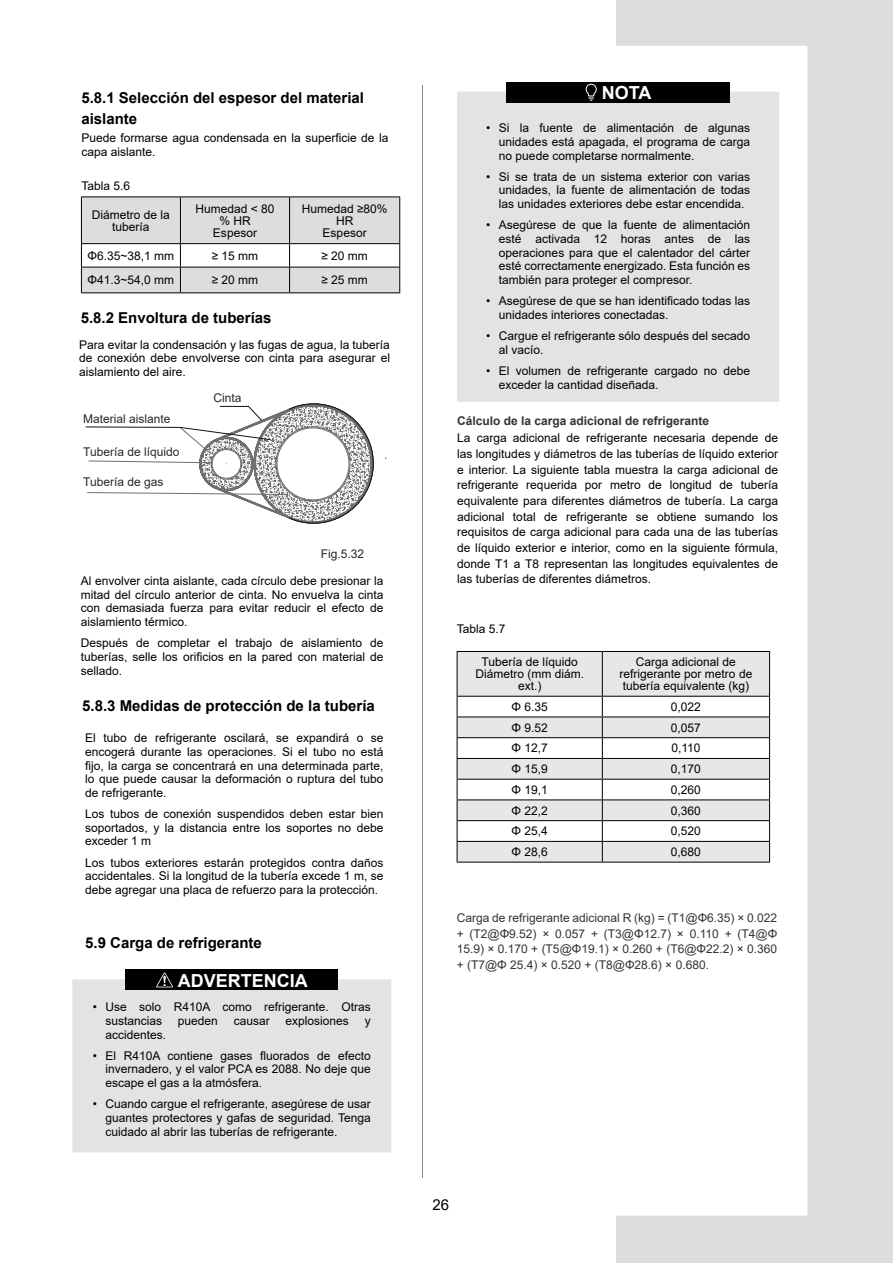
<style>
.page{position:relative;width:893px;height:1263px;background:#fff}
.page>*{position:absolute;margin:0;border:0;box-sizing:border-box;transform-origin:0 0}
.t1{font:700 18px "Arial";color:#fff}
.t2{font:700 15px/20.9px "Arial";color:#000}
.t3{font:15px "Arial";color:#000}
.t4{font:12px/13.6px "Arial";color:#000;text-align:justify}
.t5{font:12px/15.6px "Arial";color:#383230;text-align:justify}
.t6{font:12px "Arial";color:#282928}
.t7{font:700 12px "Arial";color:#373230}
.t8{font:12px "Arial";color:#282828}
</style>
<div class="page">
<hr style="left:422px;top:85px;width:1px;height:1093px;background:#848688">
<svg style="left:85px;top:403px;width:289px;height:121px"></svg>
<div style="left:457px;top:92px;width:160px;height:310px;background:#e3e3e3"></div>
<div style="left:507px;top:82px;width:223px;height:21px;background:#000"></div>
<svg style="left:585px;top:83px;width:12px;height:18px"></svg>
<div style="left:72px;top:979px;width:319px;height:173px;background:#e3e3e3"></div>
<div style="left:126px;top:969px;width:212px;height:21px;background:#000"></div>
<svg style="left:156px;top:972px;width:17px;height:15px"></svg>
<svg style="left:617px;top:0;width:276px;height:1263px"></svg>
<hr style="left:81px;top:196px;width:99px;height:1px;background:#000">
<hr style="left:180px;top:196px;width:110px;height:1px;background:#000">
<hr style="left:290px;top:196px;width:110px;height:1px;background:#000">
<svg style="left:81px;top:197px;width:319px;height:95px"></svg>
<hr style="left:81px;top:292px;width:99px;height:1px;background:#000">
<hr style="left:180px;top:292px;width:110px;height:1px;background:#000">
<hr style="left:290px;top:292px;width:110px;height:1px;background:#000">
<svg style="left:458px;top:652px;width:311px;height:210px;fill:#e7e7e7"></svg>
<hr style="left:457px;top:651px;width:145px;height:1px;background:#000">
<hr style="left:457px;top:652px;width:1px;height:44px;background:#000">
<hr style="left:602px;top:651px;width:168px;height:1px;background:#000">
<hr style="left:602px;top:652px;width:1px;height:44px;background:#000">
<hr style="left:769px;top:652px;width:1px;height:44px;background:#000">
<hr style="left:457px;top:696px;width:145px;height:1px;background:#000">
<hr style="left:602px;top:696px;width:168px;height:1px;background:#000">
<hr style="left:457px;top:716px;width:145px;height:1px;background:#000">
<hr style="left:602px;top:716px;width:168px;height:1px;background:#000">
<hr style="left:457px;top:737px;width:145px;height:1px;background:#000">
<hr style="left:602px;top:737px;width:168px;height:1px;background:#000">
<hr style="left:457px;top:758px;width:145px;height:1px;background:#000">
<hr style="left:602px;top:758px;width:168px;height:1px;background:#000">
<hr style="left:457px;top:779px;width:145px;height:1px;background:#000">
<hr style="left:602px;top:779px;width:168px;height:1px;background:#000">
<hr style="left:457px;top:799px;width:145px;height:1px;background:#000">
<hr style="left:602px;top:799px;width:168px;height:1px;background:#000">
<hr style="left:457px;top:820px;width:145px;height:1px;background:#000">
<hr style="left:602px;top:820px;width:168px;height:1px;background:#000">
<hr style="left:457px;top:841px;width:145px;height:1px;background:#000">
<svg style="left:457px;top:697px;width:1px;height:165px"></svg>
<hr style="left:602px;top:841px;width:168px;height:1px;background:#000">
<svg style="left:602px;top:697px;width:1px;height:165px"></svg>
<svg style="left:769px;top:697px;width:1px;height:165px"></svg>
<hr style="left:457px;top:862px;width:145px;height:1px;background:#000">
<hr style="left:602px;top:862px;width:168px;height:1px;background:#000">
<p class="t2" style="left:81px;top:88px;width:284px">5.8.1 Selección del espesor del material aislante</p>
<p class="t4" style="left:81px;top:131px;width:309px">Puede formarse agua condensada en la superficie de la capa aislante.</p>
<p class="t4" style="left:81px;top:179px;width:50px">Tabla 5.6</p>
<p class="t4" style="left:92px;top:208px;width:80px;line-height:12px;text-align:center">Diámetro de la tubería</p>
<p class="t4" style="left:195px;top:202px;width:81px;line-height:12px;text-align:center">Humedad &lt; 80 % HR<br>Espesor</p>
<p class="t4" style="left:302px;top:202px;width:87px;line-height:12px;text-align:center">Humedad ≥80%<br>HR<br>Espesor</p>
<p class="t4" style="left:88px;top:249px;width:88px">Φ6.35~38,1 mm</p>
<p class="t4" style="left:212px;top:249px;width:48px">≥ 15 mm</p>
<p class="t4" style="left:321px;top:249px;width:48px">≥ 20 mm</p>
<p class="t4" style="left:88px;top:273px;width:88px">Φ41.3~54,0 mm</p>
<p class="t4" style="left:212px;top:273px;width:48px">≥ 20 mm</p>
<p class="t4" style="left:321px;top:273px;width:48px">≥ 25 mm</p>
<p class="t2" style="left:81px;top:307px;width:192px">5.8.2 Envoltura de tuberías</p>
<p class="t4" style="left:79px;top:338px;width:312px">Para evitar la condensación y las fugas de agua, la tubería de conexión debe envolverse con cinta para asegurar el aislamiento del aire.</p>
<p class="t6" style="left:83px;top:410px;width:89px">Material aislante</p>
<p class="t6" style="left:83px;top:443px;width:98px">Tubería de líquido</p>
<p class="t6" style="left:83px;top:473px;width:82px">Tubería de gas</p>
<p class="t6" style="left:213px;top:389px;width:30px">Cinta</p>
<p class="t8" style="left:321px;top:545px;width:45px">Fig.5.32</p>
<p class="t4" style="left:81px;top:574px;width:304px">Al envolver cinta aislante, cada círculo debe presionar la mitad del círculo anterior de cinta. No envuelva la cinta con demasiada fuerza para evitar reducir el efecto de aislamiento térmico.</p>
<p class="t4" style="left:81px;top:636px;width:304px">Después de completar el trabajo de aislamiento de tuberías, selle los orificios en la pared con material de sellado.</p>
<p class="t2" style="left:82px;top:695px;width:294px">5.8.3 Medidas de protección de la tubería</p>
<p class="t4" style="left:85px;top:731px;width:300px">El tubo de refrigerante oscilará, se expandirá o se encogerá durante las operaciones. Si el tubo no está fijo, la carga se concentrará en una determinada parte, lo que puede causar la deformación o ruptura del tubo de refrigerante.</p>
<p class="t4" style="left:85px;top:807px;width:300px">Los tubos de conexión suspendidos deben estar bien soportados, y la distancia entre los soportes no debe exceder 1 m</p>
<p class="t4" style="left:85px;top:855px;width:300px">Los tubos exteriores estarán protegidos contra daños accidentales. Si la longitud de la tubería excede 1 m, se debe agregar una placa de refuerzo para la protección.</p>
<p class="t2" style="left:85px;top:932px;width:178px">5.9 Carga de refrigerante</p>
<h1 class="t1" style="left:178px;top:968px;width:131px">ADVERTENCIA</h1>
<p class="t4" style="left:105px;top:1000px;width:267px;text-indent:-13px">• Use solo R410A como refrigerante. Otras sustancias</p>
<p class="t4" style="left:178px;top:1014px;width:42px">pueden</p>
<p class="t4" style="left:234px;top:1014px;width:38px">causar</p>
<p class="t4" style="left:286px;top:1014px;width:65px">explosiones</p>
<p class="t4" style="left:365px;top:1014px;width:7px">y</p>
<p class="t4" style="left:105px;top:1027px;width:62px">accidentes.</p>
<p class="t4" style="left:105px;top:1049px;width:267px;text-indent:-13px">• El R410A contiene gases fluorados de efecto invernadero, y el valor PCA es 2088. No deje que escape el gas a la atmósfera.</p>
<p class="t4" style="left:105px;top:1097px;width:267px;text-indent:-13px">• Cuando cargue el refrigerante, asegúrese de usar guantes protectores y gafas de seguridad. Tenga cuidado al abrir las tuberías de refrigerante.</p>
<h1 class="t1" style="left:602px;top:80px;width:51px">NOTA</h1>
<p class="t4" style="left:499px;top:121px;width:253px;text-indent:-13px">• Si la fuente de alimentación de algunas unidades está apagada, el programa de carga no puede completarse normalmente.</p>
<p class="t4" style="left:499px;top:170px;width:253px;text-indent:-13px">• Si se trata de un sistema exterior con varias unidades, la fuente de alimentación de todas las unidades exteriores debe estar encendida.</p>
<p class="t4" style="left:499px;top:218px;width:253px;text-indent:-13px">• Asegúrese de que la fuente de alimentación esté activada 12 horas antes de las operaciones para que el calentador del cárter esté correctamente energizado. Esta función es también para proteger el compresor.</p>
<p class="t4" style="left:499px;top:294px;width:253px;text-indent:-13px">• Asegúrese de que se han identificado todas las unidades interiores conectadas.</p>
<p class="t4" style="left:499px;top:329px;width:253px;text-indent:-13px">• Cargue el refrigerante sólo después del secado al vacío.</p>
<p class="t4" style="left:499px;top:364px;width:253px;text-indent:-13px">• El volumen de refrigerante cargado no debe exceder la cantidad diseñada.</p>
<p class="t7" style="left:457px;top:412px;width:254px">Cálculo de la carga adicional de refrigerante</p>
<p class="t4" style="left:457px;top:430px;width:323px;line-height:15.6px">La carga adicional de refrigerante necesaria depende de las longitudes y diámetros de las tuberías de líquido exterior e interior. La siguiente tabla muestra la carga adicional de refrigerante requerida por metro de longitud de tubería equivalente para diferentes diámetros de tubería. La carga adicional total de refrigerante se obtiene sumando los requisitos de carga adicional para cada una de las tuberías de líquido exterior e interior, como en la siguiente fórmula, donde T1 a T8 representan las longitudes equivalentes de las tuberías de diferentes diámetros.</p>
<p class="t4" style="left:457px;top:622px;width:50px">Tabla 5.7</p>
<p class="t4" style="left:475px;top:656px;width:110px;line-height:12px;text-align:center">Tubería de líquido<br>Diámetro (mm diám. ext.)</p>
<p class="t4" style="left:620px;top:656px;width:134px;line-height:12px;text-align:center">Carga adicional de refrigerante por metro de tubería equivalente (kg)</p>
<p class="t4" style="left:512px;top:700px;width:38px">Φ 6.35</p>
<p class="t4" style="left:671px;top:700px;width:32px">0,022</p>
<p class="t4" style="left:512px;top:720px;width:38px">Φ 9.52</p>
<p class="t4" style="left:671px;top:720px;width:32px">0,057</p>
<p class="t4" style="left:512px;top:741px;width:38px">Φ 12,7</p>
<p class="t4" style="left:671px;top:741px;width:31px">0,110</p>
<p class="t4" style="left:512px;top:762px;width:38px">Φ 15,9</p>
<p class="t4" style="left:671px;top:762px;width:32px">0,170</p>
<p class="t4" style="left:512px;top:783px;width:38px">Φ 19,1</p>
<p class="t4" style="left:671px;top:783px;width:32px">0,260</p>
<p class="t4" style="left:512px;top:803px;width:38px">Φ 22,2</p>
<p class="t4" style="left:671px;top:803px;width:32px">0,360</p>
<p class="t4" style="left:512px;top:824px;width:38px">Φ 25,4</p>
<p class="t4" style="left:671px;top:824px;width:32px">0,520</p>
<p class="t4" style="left:512px;top:845px;width:38px">Φ 28,6</p>
<p class="t4" style="left:671px;top:845px;width:32px">0,680</p>
<p class="t5" style="left:457px;top:910px;width:322px">Carga de refrigerante adicional R (kg) = (T1@Φ6.35) × 0.022 + (T2@Φ9.52) × 0.057 + (T3@Φ12.7) × 0.110 + (T4@Φ 15.9) × 0.170 + (T5@Φ19.1) × 0.260 + (T6@Φ22.2) × 0.360 + (T7@Φ 25.4) × 0.520 + (T8@Φ28.6) × 0.680.</p>
<p class="t3" style="left:433px;top:1195px;width:18px">26</p>
</div>
